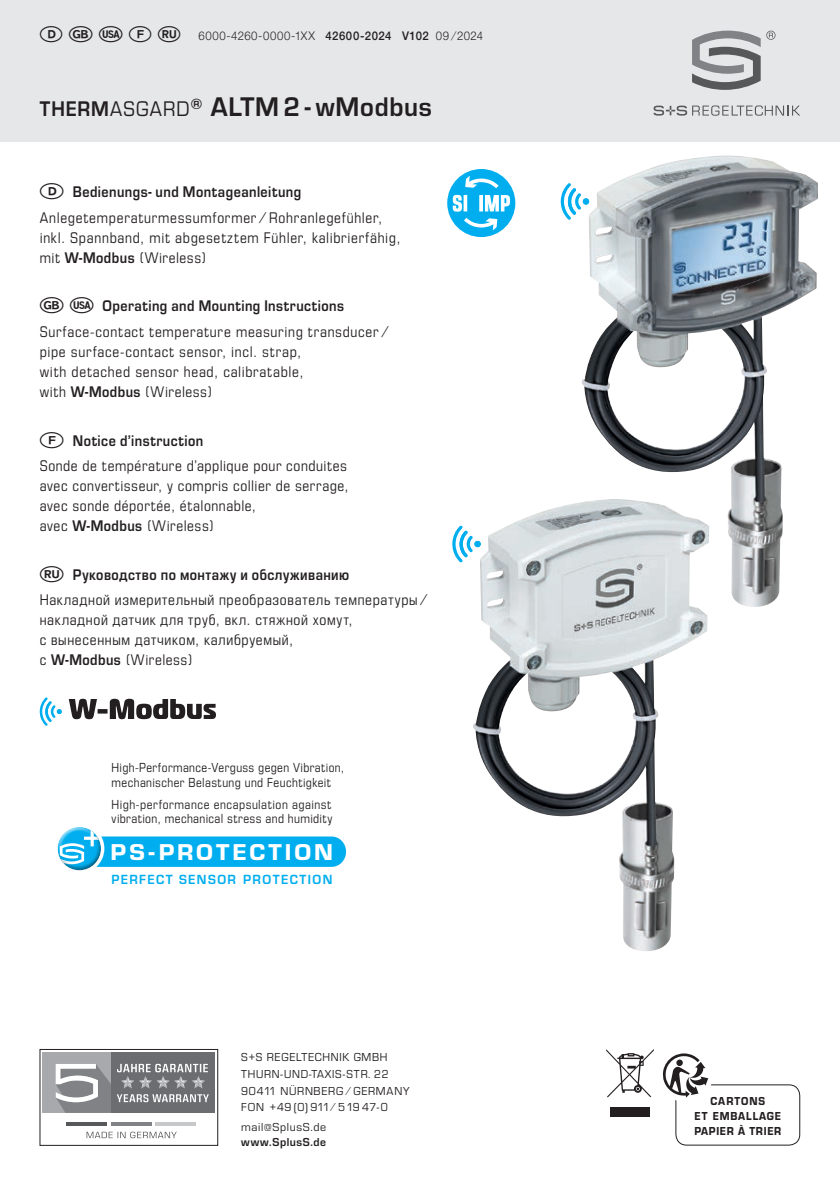
<style>
.page{position:relative;width:840px;height:1191px;background:#fff}
.page>*{position:absolute;margin:0;border:0;box-sizing:border-box;transform-origin:0 0}
.t1{font:700 28px "Eurostile OT";letter-spacing:.025em;color:#231f20;scale:.95 1}
.t2{font:24px "Laenderfont";color:#231f20;scale:.95 1}
.t3{font:800 23.8px "Eurostile OT";letter-spacing:.115em;color:#fff;scale:1.05 1}
.t4{font:16px/20px "Eurostile OT Cond";letter-spacing:.04em;color:#231f20}
.t5{font:700 16px "Eurostile OT";letter-spacing:.035em;color:#231f20;scale:.88 1}
.t6{font:700 13.8px "Eurostile OT";letter-spacing:.11em;color:#00aeef;scale:.95 1}
.t7{font:13.6px/14.4px "Eurostile OT Cond";letter-spacing:.03em;color:#231f20}
.t8{font:12px/16.8px "Eurostile OT";letter-spacing:.06em;color:#231f20;scale:.95 1}
.t9{font:300 12px "Helvetica Neue";letter-spacing:.05em;color:#231f20;scale:.95 1}
.t10{font:800 12px/15px "Eurostile OT";letter-spacing:.08em;color:#231f20;text-align:center;scale:.9 1}
.t11{font:12px "Eurostile OT";letter-spacing:.06em;color:#231f20}
.t12{font:700 12px "Eurostile OT";letter-spacing:.05em;color:#231f20}
.s1{font-weight:500}
.s2{font-size:22px}
.s3{font-weight:400;font-size:22px}
.s4{font-family:"Laenderfont";font-weight:400;font-size:24px}
.s5{font-family:"Eurostile OT";font-weight:700}
</style>
<div class="page">
<div style="left:0;top:0;width:839px;height:142px;background:#e6e7e9"></div>
<svg style="left:662px;top:1053px;width:138px;height:93px"></svg>
<div style="left:609px;top:1107px;width:40px;height:9px;background:#231f20"></div>
<svg style="left:606px;top:1049px;width:47px;height:48px"></svg>
<div style="left:447px;top:169px;width:68px;height:68px;background:#00aeef;border-radius:50%"></div>
<svg style="left:453px;top:176px;width:56px;height:54px"></svg>
<svg style="left:103px;top:836px;width:243px;height:31px"></svg>
<div style="left:57px;top:825px;width:45px;height:36px;background:#fff;opacity:.6"></div>
<div style="left:57px;top:830px;width:46px;height:42px;background:#231f20;opacity:.6"></div>
<svg style="left:69px;top:699px;width:147px;height:20px"></svg>
<svg style="left:40px;top:697px;width:22px;height:29px"></svg>
<svg style="left:560px;top:183px;width:21px;height:37px"></svg>
<svg style="left:452px;top:526px;width:20px;height:36px"></svg>
<svg style="left:692px;top:31px;width:83px;height:59px"></svg>
<svg style="left:653px;top:105px;width:146px;height:11px"></svg>
<div style="left:111px;top:1052px;width:104px;height:60px;background:#6c6d70"></div>
<div style="left:43px;top:1052px;width:68px;height:60px;background:#a8a9ad"></div>
<svg style="left:67px;top:1122px;width:40px;height:3px"></svg>
<svg style="left:111px;top:1122px;width:40px;height:3px"></svg>
<svg style="left:155px;top:1122px;width:40px;height:3px"></svg>
<svg style="left:86px;top:1131px;width:91px;height:7px"></svg>
<svg style="left:117px;top:1094px;width:92px;height:8px"></svg>
<svg style="left:117px;top:1063px;width:91px;height:25px"></svg>
<svg style="left:56px;top:1064px;width:55px;height:48px"></svg>
<div style="left:40px;top:1049px;width:178px;height:96px;border:1px solid #231f20"></div>
<img style="left:581px;top:155px;width:236px;height:452px">
<img style="left:472px;top:499px;width:236px;height:452px">
<h2 class="t2" style="left:40px;top:20px;width:150px">D G U F r</h2>
<p class="t9" style="left:198px;top:28px;width:301px">6000-4260-0000-1XX <span class="s1">42600-2024 V102</span> 09 ⁄ 2024</p>
<h1 class="t1" style="left:40px;top:91px;width:414px"><span class="s2">THERM</span><span class="s3">ASGARD</span><sup>®</sup> ALTM 2 - wModbus</h1>
<p class="t5" style="left:40px;top:183px;width:298px"><span class="s4">D</span> Bedienungs- und Montageanleitung</p>
<p class="t4" style="left:40px;top:208px;width:362px">Anlegetemperaturmessumformer ⁄ Rohranlegefühler, inkl. Spannband, mit abgesetztem Fühler, kalibrierfähig, mit <span class="s5">W-Modbus</span> (Wireless)</p>
<p class="t5" style="left:40px;top:297px;width:347px"><span class="s4">G U</span> Operating and Mounting Instructions</p>
<p class="t4" style="left:40px;top:322px;width:348px">Surface-contact temperature measuring transducer ⁄ pipe surface-contact sensor, incl. strap,<br>with detached sensor head, calibratable,<br>with <span class="s5">W-Modbus</span> (Wireless)</p>
<p class="t5" style="left:40px;top:431px;width:187px"><span class="s4">F</span> Notice d’instruction</p>
<p class="t4" style="left:40px;top:456px;width:310px">Sonde de température d’applique pour conduites avec convertisseur, y compris collier de serrage, avec sonde déportée, étalonnable,<br>avec <span class="s5">W-Modbus</span> (Wireless)</p>
<p class="t5" style="left:40px;top:565px;width:353px"><span class="s4">r</span> Руководство по монтажу и обслуживанию</p>
<p class="t4" style="left:40px;top:590px;width:386px">Накладной измерительный преобразователь температуры ⁄ накладной датчик для труб, вкл. стяжной хомут,<br>с вынесенным датчиком, калибруемый,<br>с <span class="s5">W-Modbus</span> (Wireless)</p>
<p class="t7" style="left:111px;top:761px;width:234px">High-Performance-Verguss gegen Vibration, mechanischer Belastung und Feuchtigkeit</p>
<p class="t7" style="left:111px;top:797px;width:222px">High-performance encapsulation against vibration, mechanical stress and humidity</p>
<h3 class="t3" style="left:111px;top:838px;width:213px">PS-PROTECTION</h3>
<p class="t6" style="left:111px;top:871px;width:234px">PERFECT SENSOR PROTECTION</p>
<p class="t8" style="left:241px;top:1049px;width:179px">S+S REGELTECHNIK GMBH<br>THURN-UND-TAXIS-STR. 22<br>90411 NÜRNBERG ⁄ GERMANY<br>FON +49 (0) 911 ⁄ 519 47-0</p>
<p class="t11" style="left:241px;top:1120px;width:86px">mail@SplusS.de</p>
<p class="t12" style="left:241px;top:1135px;width:86px">www.SplusS.de</p>
<p class="t10" style="left:694px;top:1093px;width:98px">CARTONS<br>ET EMBALLAGE<br>PAPIER À TRIER</p>
</div>
